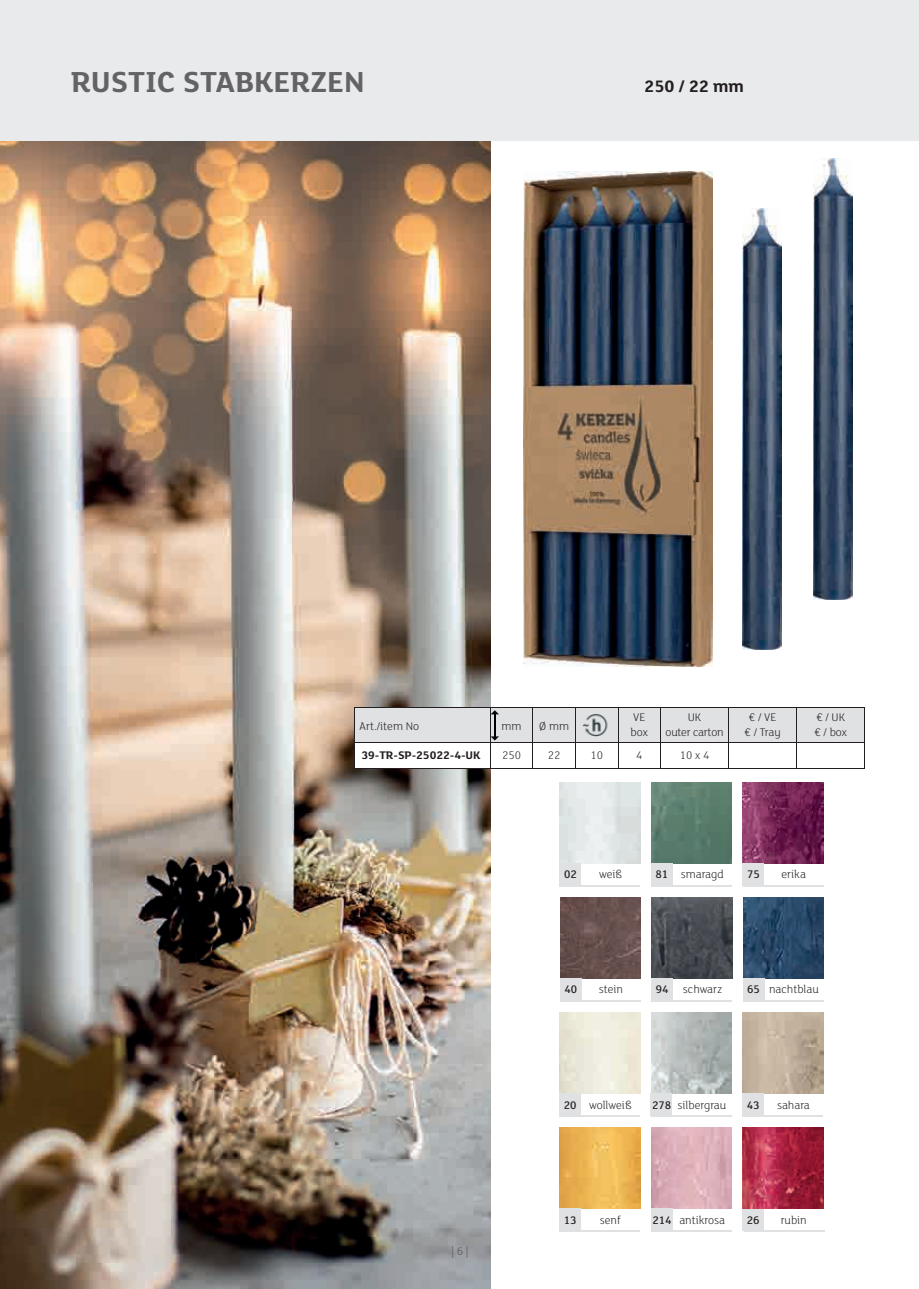
<style>
.page{position:relative;width:919px;height:1289px;background:#fff}
.page>*{position:absolute;margin:0;border:0;box-sizing:border-box;transform-origin:0 0}
.t1{font:700 31.5px "FS Lola";color:#636366}
.t2{font:700 18px "FS Lola";color:#231f20}
.t3{font:300 12px/14.4px "FS Lola";color:#231f20}
.t4{font:700 12px "FS Lola";color:#231f20}
.t5{font:300 12px/14.4px "FS Lola";letter-spacing:-.02em;color:#231f20;text-align:center}
.t6{font:500 12px "FS Lola";color:#231f20}
.t7{font:12px "FS Lola";color:#636366}
.s1{font-weight:500}
</style>
<div class="page">
<img style="left:0;top:140px;width:490px;height:1148px">
<div style="left:0;top:0;width:918px;height:140px;background:#e9eaeb"></div>
<img style="left:651px;top:1012px;width:80px;height:81px">
<div style="left:650px;top:1093px;width:22px;height:23px;background:#e0e1e3"></div>
<hr style="left:650px;top:1115px;width:81px;height:1px;background:#e0e1e3">
<img style="left:651px;top:782px;width:81px;height:81px">
<div style="left:651px;top:863px;width:21px;height:23px;background:#e0e1e3"></div>
<hr style="left:651px;top:885px;width:81px;height:2px;background:#e0e1e3">
<div style="left:559px;top:1093px;width:21px;height:23px;background:#e0e1e3"></div>
<hr style="left:559px;top:1115px;width:81px;height:1px;background:#e0e1e3">
<div style="left:559px;top:863px;width:22px;height:23px;background:#e0e1e3"></div>
<hr style="left:559px;top:885px;width:81px;height:2px;background:#e0e1e3">
<img style="left:559px;top:1127px;width:81px;height:81px">
<div style="left:559px;top:1208px;width:21px;height:23px;background:#e0e1e3"></div>
<hr style="left:559px;top:1230px;width:81px;height:1px;background:#e0e1e3">
<img style="left:560px;top:897px;width:80px;height:81px">
<div style="left:559px;top:978px;width:22px;height:23px;background:#e0e1e3"></div>
<hr style="left:559px;top:1000px;width:81px;height:2px;background:#e0e1e3">
<img style="left:742px;top:1012px;width:81px;height:81px">
<div style="left:742px;top:1093px;width:21px;height:23px;background:#e0e1e3"></div>
<hr style="left:742px;top:1115px;width:81px;height:1px;background:#e0e1e3">
<img style="left:742px;top:782px;width:81px;height:81px">
<div style="left:742px;top:863px;width:22px;height:23px;background:#e0e1e3"></div>
<hr style="left:742px;top:885px;width:81px;height:2px;background:#e0e1e3">
<img style="left:651px;top:1127px;width:81px;height:81px">
<div style="left:651px;top:1208px;width:21px;height:23px;background:#e0e1e3"></div>
<hr style="left:651px;top:1230px;width:81px;height:1px;background:#e0e1e3">
<img style="left:651px;top:897px;width:81px;height:81px">
<div style="left:651px;top:978px;width:21px;height:23px;background:#e0e1e3"></div>
<hr style="left:651px;top:1000px;width:81px;height:2px;background:#e0e1e3">
<div style="left:742px;top:1208px;width:22px;height:23px;background:#e0e1e3"></div>
<hr style="left:743px;top:1230px;width:81px;height:1px;background:#e0e1e3">
<img style="left:743px;top:897px;width:80px;height:81px">
<div style="left:742px;top:978px;width:22px;height:23px;background:#e0e1e3"></div>
<hr style="left:742px;top:1000px;width:81px;height:2px;background:#e0e1e3">
<hr style="left:354px;top:768px;width:136px;height:1px;background:#231f20">
<hr style="left:490px;top:768px;width:43px;height:1px;background:#231f20">
<hr style="left:533px;top:768px;width:42px;height:1px;background:#231f20">
<hr style="left:575px;top:768px;width:43px;height:1px;background:#231f20">
<hr style="left:618px;top:768px;width:42px;height:1px;background:#231f20">
<hr style="left:660px;top:768px;width:68px;height:1px;background:#231f20">
<hr style="left:728px;top:768px;width:68px;height:1px;background:#231f20">
<hr style="left:796px;top:768px;width:68px;height:1px;background:#231f20">
<svg style="left:354px;top:707px;width:511px;height:61px"></svg>
<img style="left:742px;top:1127px;width:81px;height:81px">
<img style="left:742px;top:208px;width:39px;height:442px">
<img style="left:813px;top:158px;width:39px;height:442px">
<img style="left:523px;top:172px;width:189px;height:494px">
<img style="left:581px;top:714px;width:31px;height:22px">
<h1 class="t1" style="left:71px;top:60px;width:295px">RUSTIC STABKERZEN</h1>
<h2 class="t2" style="left:644px;top:74px;width:101px">250 / 22 mm</h2>
<p class="t3" style="left:359px;top:719px;width:61px">Art./item No</p>
<p class="t3" style="left:501px;top:719px;width:22px">mm</p>
<p class="t3" style="left:539px;top:719px;width:31px">Ø mm</p>
<p class="t3" style="left:630px;top:710px;width:19px">VE box</p>
<p class="t5" style="left:665px;top:710px;width:59px">UK<br>outer carton</p>
<p class="t3" style="left:744px;top:710px;width:38px;text-align:center">€ / VE € / Tray</p>
<p class="t3" style="left:814px;top:710px;width:34px">€ / UK € / box</p>
<p class="t4" style="left:361px;top:746px;width:121px">39-TR-SP-25022-4-UK</p>
<p class="t3" style="left:502px;top:747px;width:21px">250</p>
<p class="t3" style="left:548px;top:747px;width:14px">22</p>
<p class="t3" style="left:590px;top:747px;width:14px">10</p>
<p class="t3" style="left:636px;top:747px;width:8px">4</p>
<p class="t3" style="left:679px;top:747px;width:31px">10 x 4</p>
<p class="t7" style="left:451px;top:1243px;width:19px">| 6 |</p>
<p class="t6" style="left:564px;top:866px;width:14px">02</p>
<p class="t3" style="left:599px;top:866px;width:25px">weiß</p>
<p class="t3" style="left:655px;top:866px;width:70px"><span class="s1">81</span> smaragd</p>
<p class="t6" style="left:747px;top:866px;width:14px">75</p>
<p class="t3" style="left:781px;top:866px;width:26px">erika</p>
<p class="t6" style="left:564px;top:981px;width:14px">40</p>
<p class="t3" style="left:598px;top:981px;width:26px">stein</p>
<p class="t3" style="left:655px;top:981px;width:68px"><span class="s1">94</span> schwarz</p>
<p class="t3" style="left:747px;top:981px;width:73px"><span class="s1">65</span> nachtblau</p>
<p class="t3" style="left:563px;top:1096px;width:69px"><span class="s1">20</span> wollweiß</p>
<p class="t3" style="left:652px;top:1096px;width:76px"><span class="s1">278</span> silbergrau</p>
<p class="t6" style="left:746px;top:1096px;width:14px">43</p>
<p class="t3" style="left:777px;top:1096px;width:34px">sahara</p>
<p class="t6" style="left:563px;top:1211px;width:14px">13</p>
<p class="t3" style="left:600px;top:1211px;width:22px">senf</p>
<p class="t3" style="left:652px;top:1211px;width:74px"><span class="s1">214</span> antikrosa</p>
<p class="t6" style="left:747px;top:1211px;width:14px">26</p>
<p class="t3" style="left:780px;top:1211px;width:27px">rubin</p>
</div>
